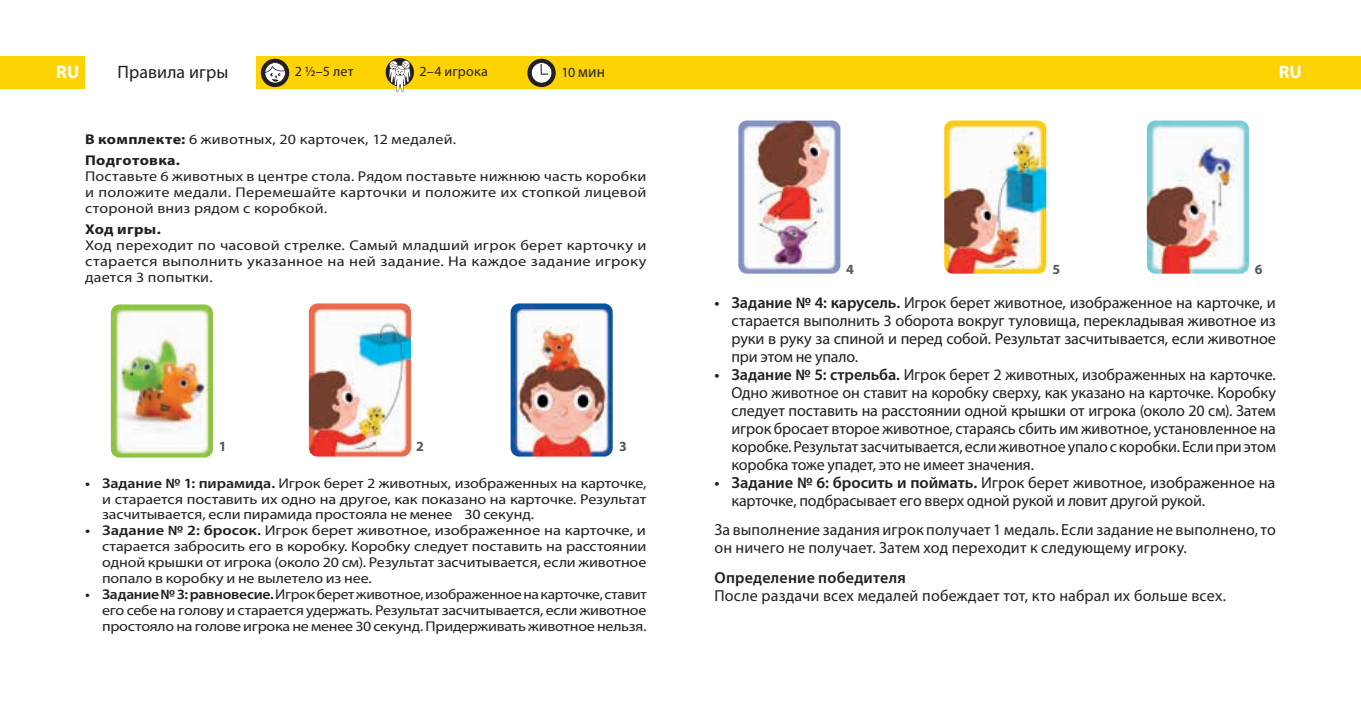
<style>
.page{position:relative;width:1361px;height:709px;background:#fff}
.page>*{position:absolute;margin:0;border:0;box-sizing:border-box;transform-origin:0 0}
.t1{font:18px "Myriad Pro";letter-spacing:.005em;color:#231f20}
.t2{font:700 18px "Myriad Pro";color:#fff}
.t3{font:16px/18px "Myriad Pro";letter-spacing:-.005em;color:#231f20;text-align:justify}
.t4{font:600 16px "Myriad Pro";letter-spacing:.015em;color:#231f20}
.t5{font:16px "Myriad Pro";letter-spacing:-.005em;color:#231f20;scale:.95 1}
.t6{font:14.2px/16px "Myriad Pro";color:#231f20;text-align:justify;scale:1.13 1}
.t7{font:14.2px/16px "Myriad Pro";color:#231f20;text-align:justify;scale:1.16 1}
.t8{font:14.2px/16px "Myriad Pro";color:#231f20;text-align:justify;scale:1.09 1}
.t9{font:14.2px/16px "Myriad Pro";color:#231f20;text-align:justify;scale:1.14 1}
.t10{font:700 14.2px "Myriad Pro";letter-spacing:.015em;color:#231f20;scale:1.13 1}
.t11{font:14px "Myriad Pro";letter-spacing:.015em;color:#231f20}
.t12{font:700 14px "Myriad Pro";color:#57585a}
.s1{font-size:14px}
.s2{font-weight:700}
.s3{font-weight:600}
</style>
<div class="page">
<div style="left:680px;top:57px;width:681px;height:32px;background:#fed304"></div>
<div style="left:0;top:57px;width:680px;height:32px;background:#fed304"></div>
<img style="left:738px;top:120px;width:102px;height:154px">
<img style="left:944px;top:120px;width:102px;height:154px">
<img style="left:1147px;top:120px;width:102px;height:154px">
<img style="left:111px;top:304px;width:102px;height:153px">
<img style="left:309px;top:303px;width:102px;height:153px">
<img style="left:510px;top:303px;width:103px;height:153px">
<div style="left:85px;top:53px;width:170px;height:40px;background:#fff"></div>
<div style="left:261px;top:59px;width:28px;height:28px;background:#231f20;border-radius:50%"></div>
<svg style="left:264px;top:62px;width:22px;height:21px"></svg>
<svg style="left:386px;top:58px;width:28px;height:28px"></svg>
<svg style="left:389px;top:61px;width:21px;height:31px"></svg>
<svg style="left:527px;top:59px;width:29px;height:28px"></svg>
<svg style="left:531px;top:62px;width:21px;height:21px"></svg>
<p class="t2" style="left:56px;top:60px;width:25px">RU</p>
<p class="t1" style="left:118px;top:60px;width:112px">Правила игры</p>
<p class="t11" style="left:295px;top:63px;width:60px">2 ½–5 лет</p>
<p class="t11" style="left:420px;top:63px;width:70px">2–4 игрока</p>
<p class="t5" style="left:561px;top:62px;width:47px"><span class="s1">10</span> мин</p>
<p class="t2" style="left:1278px;top:60px;width:25px">RU</p>
<p class="t6" style="left:85px;top:129px;width:330px;line-height:21px"><span class="s2">В комплекте:</span> 6 животных, 20 карточек, 12 медалей.<br><span class="s2">Подготовка.</span></p>
<p class="t6" style="left:85px;top:168px;width:498px">Поставьте 6 животных в центре стола. Рядом поставьте нижнюю часть коробки и положите медали. Перемешайте карточки и положите их стопкой лицевой стороной вниз рядом с коробкой.</p>
<p class="t10" style="left:85px;top:220px;width:69px">Ход игры.</p>
<p class="t9" style="left:85px;top:237px;width:494px">Ход переходит по часовой стрелке. Самый младший игрок берет карточку и старается выполнить указанное на ней задание. На каждое задание игроку дается 3 попытки.</p>
<p class="t12" style="left:219px;top:437px;width:9px">1</p>
<p class="t12" style="left:416px;top:437px;width:9px">2</p>
<p class="t12" style="left:619px;top:437px;width:9px">3</p>
<p class="t6" style="left:102px;top:474px;width:483px;text-indent:-17px"><span class="s3">• Задание № 1: пирамида.</span> Игрок берет 2 животных, изображенных на карточке, и старается поставить их одно на другое, как показано на карточке. Результат засчитывается, если пирамида простояла не менее 30 секунд.</p>
<p class="t7" style="left:102px;top:522px;width:471px;text-indent:-17px"><span class="s3">• Задание № 2: бросок.</span> Игрок берет животное, изображенное на карточке, и старается забросить его в коробку. Коробку следует поставить на расстоянии одной крышки от игрока (около 20 см). Результат засчитывается, если животное попало в коробку и не вылетело из нее.</p>
<p class="t8" style="left:102px;top:586px;width:501px;text-indent:-17px"><span class="s3">• Задание № 3: равновесие.</span> Игрок берет животное, изображенное на карточке, ставит его себе на голову и старается удержать. Результат засчитывается, если животное простояло на голове игрока не менее 30 секунд. Придерживать животное нельзя.</p>
<p class="t12" style="left:846px;top:260px;width:9px">4</p>
<p class="t12" style="left:1052px;top:260px;width:9px">5</p>
<p class="t12" style="left:1255px;top:260px;width:9px">6</p>
<p class="t3" style="left:731px;top:293px;width:546px;text-indent:-17px"><span class="s3">• Задание № 4: карусель.</span> Игрок берет животное, изображенное на карточке, и старается выполнить 3 оборота вокруг туловища, перекладывая животное из руки в руку за спиной и перед собой. Результат засчитывается, если животное при этом не упало.</p>
<p class="t3" style="left:731px;top:365px;width:546px;text-indent:-17px"><span class="s3">• Задание № 5: стрельба.</span> Игрок берет 2 животных, изображенных на карточке.<br>Одно животное он ставит на коробку сверху, как указано на карточке. Коробку следует поставить на расстоянии одной крышки от игрока (около 20 см). Затем игрок бросает второе животное, стараясь сбить им животное, установленное на коробке. Результат засчитывается, если животное упало с коробки. Если при этом коробка тоже упадет, это не имеет значения.</p>
<p class="t3" style="left:731px;top:473px;width:545px;text-indent:-17px"><span class="s3">• Задание № 6: бросить и поймать.</span> Игрок берет животное, изображенное на карточке, подбрасывает его вверх одной рукой и ловит другой рукой.</p>
<p class="t3" style="left:714px;top:520px;width:563px">За выполнение задания игрок получает 1 медаль. Если задание не выполнено, то он ничего не получает. Затем ход переходит к следующему игроку.</p>
<p class="t4" style="left:714px;top:567px;width:193px">Определение победителя</p>
<p class="t3" style="left:714px;top:586px;width:513px">После раздачи всех медалей побеждает тот, кто набрал их больше всех.</p>
</div>
